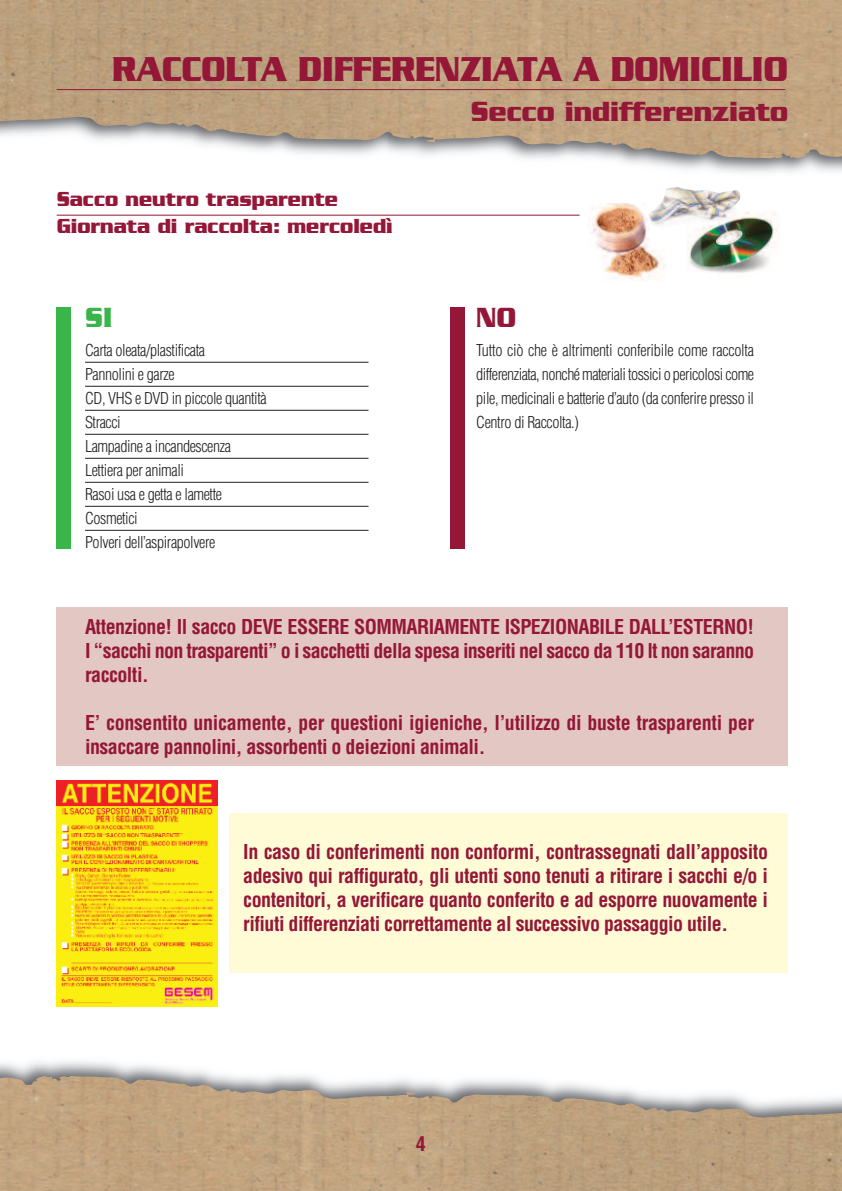
<style>
.page{position:relative;width:842px;height:1191px;background:#fff}
.page>*{position:absolute;margin:0;border:0;box-sizing:border-box;transform-origin:0 0}
.t1{font:700 37.4px "Serpentine";letter-spacing:-.015em;color:#941738;scale:.85 1}
.t2{font:700 30px "Serpentine";color:#941738;scale:.85 1}
.t3{font:700 30px "Serpentine";color:#3ab54a;scale:.85 1}
.t4{font:700 22px/26.4px "Serpentine";color:#941738;scale:.85 1}
.t5{font:700 condensed 20px/24px "Helvetica";letter-spacing:-.025em;color:#941738;text-align:justify}
.t6{font:300 condensed 16px/24px "Helvetica";letter-spacing:-.025em;color:#231f20}
</style>
<div class="page">
<img style="left:0;top:864px;width:842px;height:327px">
<img style="left:55px;top:1076px;width:787px;height:42px">
<img style="left:0;top:0;width:842px;height:371px">
<img style="left:0;top:116px;width:783px;height:42px">
<hr style="left:57px;top:89px;width:728px;height:1px;background:#941738">
<hr style="left:57px;top:215px;width:523px;height:1px;background:#941738">
<hr style="left:85px;top:362px;width:284px;height:1px;background:#231f20">
<hr style="left:85px;top:386px;width:284px;height:1px;background:#231f20">
<hr style="left:85px;top:410px;width:284px;height:1px;background:#231f20">
<hr style="left:85px;top:434px;width:284px;height:1px;background:#231f20">
<hr style="left:85px;top:458px;width:284px;height:1px;background:#231f20">
<hr style="left:85px;top:482px;width:284px;height:1px;background:#231f20">
<hr style="left:85px;top:506px;width:284px;height:1px;background:#231f20">
<hr style="left:85px;top:530px;width:284px;height:1px;background:#231f20">
<div style="left:57px;top:307px;width:14px;height:242px;background:#3ab54a"></div>
<div style="left:451px;top:307px;width:14px;height:242px;background:#941738"></div>
<img style="left:687px;top:210px;width:92px;height:69px">
<img style="left:588px;top:204px;width:78px;height:78px">
<img style="left:648px;top:187px;width:93px;height:41px">
<img style="left:57px;top:781px;width:161px;height:225px">
<div style="left:230px;top:813px;width:557px;height:159px;background:#fffbd6"></div>
<h1 class="t1" style="left:112px;top:57px;width:797px">RACCOLTA DIFFERENZIATA A DOMICILIO</h1>
<h2 class="t2" style="left:471px;top:102px;width:375px">Secco indifferenziato</h2>
<p class="t4" style="left:57px;top:188px;width:397px">Sacco neutro trasparente<br>Giornata di raccolta: mercoledì</p>
<h2 class="t3" style="left:85px;top:307px;width:34px">SI</h2>
<h2 class="t2" style="left:476px;top:307px;width:49px">NO</h2>
<p class="t6" style="left:85px;top:339px;width:183px">Carta oleata/plastificata<br>Pannolini e garze<br>CD, VHS e DVD in piccole quantità<br>Stracci<br>Lampadine a incandescenza<br>Lettiera per animali<br>Rasoi usa e getta e lamette<br>Cosmetici<br>Polveri dell’aspirapolvere</p>
<p class="t6" style="left:476px;top:339px;width:279px;text-align:justify">Tutto ciò che è altrimenti conferibile come raccolta differenziata, nonché materiali tossici o pericolosi come pile, medicinali e batterie d’auto (da conferire presso il Centro di Raccolta.)</p>
<p class="t5" style="left:85px;top:615px;width:671px">Attenzione! Il sacco DEVE ESSERE SOMMARIAMENTE ISPEZIONABILE DALL’ESTERNO!<br>I “sacchi non trasparenti” o i sacchetti della spesa inseriti nel sacco da 110 lt non saranno raccolti.</p>
<p class="t5" style="left:85px;top:711px;width:670px">E’ consentito unicamente, per questioni igieniche, l’utilizzo di buste trasparenti per insaccare pannolini, assorbenti o deiezioni animali.</p>
<p class="t5" style="left:243px;top:840px;width:526px">In caso di conferimenti non conformi, contrassegnati dall’apposito adesivo qui raffigurato, gli utenti sono tenuti a ritirare i sacchi e/o i contenitori, a verificare quanto conferito e ad esporre nuovamente i rifiuti differenziati correttamente al successivo passaggio utile.</p>
<p class="t5" style="left:416px;top:1132px;width:11px">4</p>
</div>
